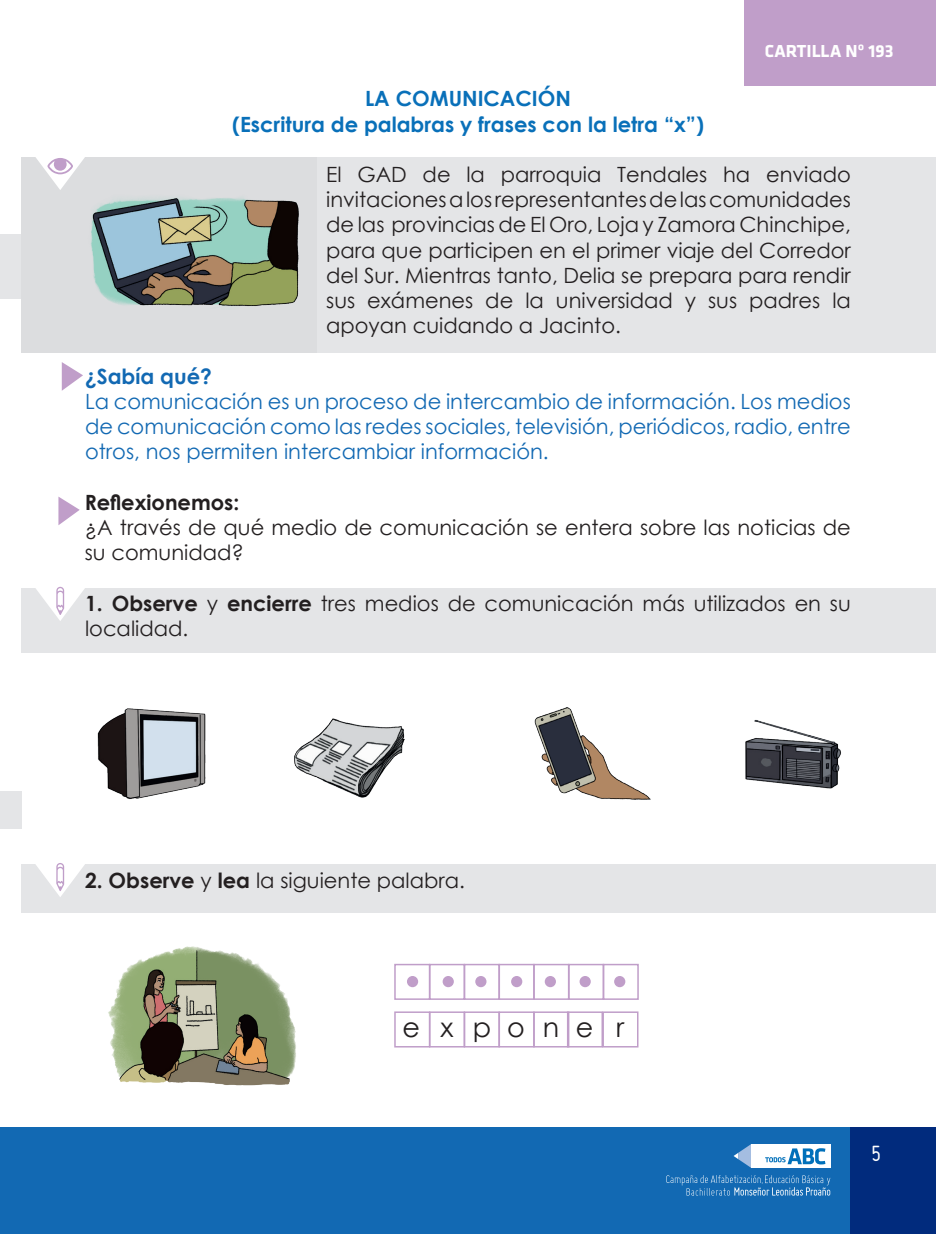
<style>
.page{position:relative;width:936px;height:1234px;background:#fff}
.page>*{position:absolute;margin:0;border:0;box-sizing:border-box;transform-origin:0 0}
.t1{font:27px "Century Gothic";letter-spacing:.67em;color:#231f20}
.t2{font:24px "Miso";color:#fff}
.t3{font:21px/25.2px "Century Gothic";color:#231f20}
.t4{font:21px/25.2px "Century Gothic";color:#1269b3;text-align:justify}
.t5{font:700 21px/25.2px "Century Gothic";color:#0970b9;text-align:center}
.t6{font:700 21px "Century Gothic";color:#231f20}
.t7{font:700 21px "Century Gothic";color:#1269b3}
.t8{font:700 18px "Klavika";color:#fff}
.t9{font:300 9.75px "Miso";color:#fff}
.s1{font-weight:700}
</style>
<div class="page">
<div style="left:744px;top:0;width:191px;height:85px;background:#c09ec9"></div>
<div style="left:21px;top:1127px;width:914px;height:106px;background:#1269b3"></div>
<div style="left:850px;top:1127px;width:85px;height:106px;background:#012b7d"></div>
<svg style="left:733px;top:1144px;width:18px;height:23px"></svg>
<div style="left:751px;top:1143px;width:79px;height:24px;background:#fff"></div>
<svg style="left:765px;top:1148px;width:60px;height:16px"></svg>
<svg style="left:666px;top:1175px;width:164px;height:20px"></svg>
<div style="left:0;top:1127px;width:21px;height:106px;background:#1269b3"></div>
<div style="left:21px;top:157px;width:914px;height:195px;background:#e4e5e7"></div>
<div style="left:21px;top:157px;width:295px;height:195px;background:#dcdddf"></div>
<svg style="left:36px;top:157px;width:49px;height:33px"></svg>
<div style="left:21px;top:588px;width:914px;height:64px;background:#e4e5e7"></div>
<div style="left:21px;top:864px;width:914px;height:49px;background:#e4e5e7"></div>
<svg style="left:36px;top:586px;width:49px;height:35px"></svg>
<svg style="left:36px;top:863px;width:49px;height:34px"></svg>
<img style="left:91px;top:198px;width:208px;height:108px">
<svg style="left:62px;top:362px;width:21px;height:28px"></svg>
<div style="left:0;top:234px;width:22px;height:64px;background:#e4e5e7"></div>
<div style="left:0;top:790px;width:22px;height:38px;background:#e4e5e7"></div>
<svg style="left:58px;top:496px;width:22px;height:29px"></svg>
<img style="left:294px;top:718px;width:111px;height:80px">
<img style="left:97px;top:708px;width:109px;height:91px">
<img style="left:534px;top:707px;width:116px;height:93px">
<img style="left:745px;top:720px;width:96px;height:69px">
<img style="left:108px;top:946px;width:188px;height:140px">
<div style="left:394px;top:963px;width:36px;height:36px;border:2px solid #c09ec9"></div>
<div style="left:394px;top:1011px;width:36px;height:36px;border:2px solid #c09ec9"></div>
<div style="left:429px;top:963px;width:36px;height:36px;border:2px solid #c09ec9"></div>
<div style="left:429px;top:1011px;width:36px;height:36px;border:2px solid #c09ec9"></div>
<div style="left:464px;top:963px;width:36px;height:36px;border:2px solid #c09ec9"></div>
<div style="left:464px;top:1011px;width:36px;height:36px;border:2px solid #c09ec9"></div>
<div style="left:498px;top:963px;width:36px;height:36px;border:2px solid #c09ec9"></div>
<div style="left:498px;top:1011px;width:36px;height:36px;border:2px solid #c09ec9"></div>
<div style="left:533px;top:963px;width:36px;height:36px;border:2px solid #c09ec9"></div>
<div style="left:568px;top:963px;width:36px;height:36px;border:2px solid #c09ec9"></div>
<div style="left:602px;top:963px;width:36px;height:36px;border:2px solid #c09ec9"></div>
<div style="left:533px;top:1011px;width:36px;height:36px;border:2px solid #c09ec9"></div>
<div style="left:567px;top:1011px;width:36px;height:36px;border:2px solid #c09ec9"></div>
<div style="left:602px;top:1011px;width:36px;height:36px;border:2px solid #c09ec9"></div>
<div style="left:407px;top:975px;width:11px;height:11px;background:#c09ec9;border-radius:50%"></div>
<div style="left:442px;top:975px;width:12px;height:11px;background:#c09ec9;border-radius:50%"></div>
<div style="left:475px;top:975px;width:11px;height:11px;background:#c09ec9;border-radius:50%"></div>
<div style="left:511px;top:975px;width:11px;height:11px;background:#c09ec9;border-radius:50%"></div>
<div style="left:544px;top:975px;width:12px;height:11px;background:#c09ec9;border-radius:50%"></div>
<div style="left:579px;top:975px;width:11px;height:11px;background:#c09ec9;border-radius:50%"></div>
<div style="left:614px;top:975px;width:11px;height:11px;background:#c09ec9;border-radius:50%"></div>
<p class="t5" style="left:232px;top:85px;width:473px">LA COMUNICACIÓN<br>(Escritura de palabras y frases con la letra “x”)</p>
<p class="t8" style="left:764px;top:41px;width:130px">CARTILLA Nº 193</p>
<p class="t3" style="left:326px;top:161px;width:526px;text-align:justify">El GAD de la parroquia Tendales ha enviado invitaciones a los representantes de las comunidades de las provincias de El Oro, Loja y Zamora Chinchipe, para que participen en el primer viaje del Corredor del Sur. Mientras tanto, Delia se prepara para rendir sus exámenes de la universidad y sus padres la apoyan cuidando a Jacinto.</p>
<p class="t7" style="left:85px;top:360px;width:128px">¿Sabía qué?</p>
<p class="t4" style="left:85px;top:388px;width:767px">La comunicación es un proceso de intercambio de información. Los medios de comunicación como las redes sociales, televisión, periódicos, radio, entre otros, nos permiten intercambiar información.</p>
<p class="t6" style="left:85px;top:486px;width:156px">Reflexionemos:</p>
<p class="t3" style="left:85px;top:514px;width:767px">¿A través de qué medio de comunicación se entera sobre las noticias de su comunidad?</p>
<p class="t3" style="left:85px;top:590px;width:767px"><span class="s1">1. Observe</span> y <span class="s1">encierre</span> tres medios de comunicación más utilizados en su localidad.</p>
<p class="t3" style="left:85px;top:867px;width:381px"><span class="s1">2. Observe</span> y <span class="s1">lea</span> la siguiente palabra.</p>
<p class="t1" style="left:402px;top:1007px;width:223px">expone r</p>
<p class="t9" style="left:761px;top:1174px;width:3px">,</p>
<p class="t2" style="left:871px;top:1139px;width:11px">5</p>
</div>
